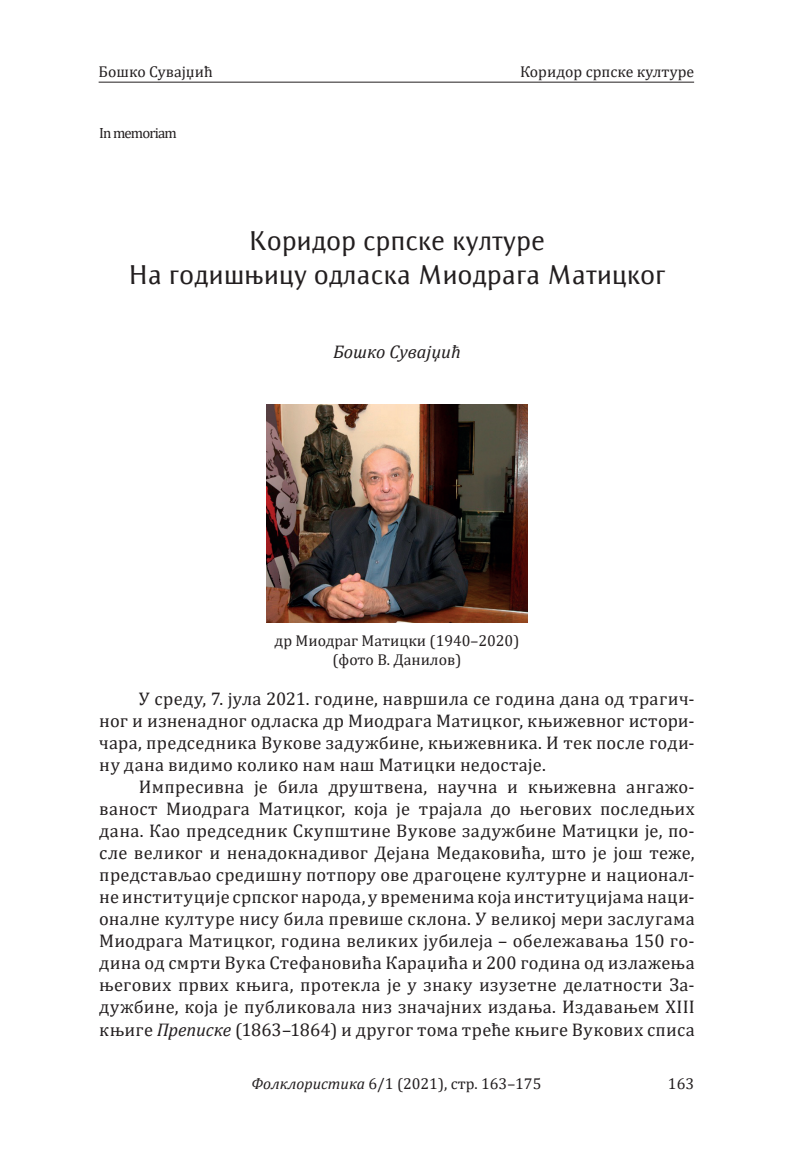
<style>
.page{position:relative;width:794px;height:1166px;background:#fff}
.page>*{position:absolute;margin:0;border:0;box-sizing:border-box;transform-origin:0 0}
.t1{font:28px/33.6px "Resavska BG Sans";letter-spacing:-.005em;color:#231f20;text-align:center}
.t2{font:18.38px/22.1px "Cambria";letter-spacing:.01em;color:#231f20;text-align:justify}
.t3{font:italic 18.38px "Cambria";color:#231f20}
.t4{font:15.75px/18.9px "Cambria";color:#231f20;text-align:center}
.t5{font:14.88px "Cambria";letter-spacing:-.06em;color:#231f20}
.s1{font-style:italic}
</style>
<div class="page">
<hr style="left:99px;top:82px;width:595px;height:1px;background:#231f20">
<img style="left:267px;top:404px;width:260px;height:218px">
<p class="t4" style="left:99px;top:62px;width:116px">Бошко Сувајџић</p>
<p class="t4" style="left:520px;top:62px;width:175px">Коридор српске културе</p>
<p class="t5" style="left:99px;top:124px;width:79px">In memoriam</p>
<h1 class="t1" style="left:128px;top:224px;width:538px">Коридор српске културе<br>На годишњицу одласка Миодрага Матицког</h1>
<p class="t3" style="left:333px;top:339px;width:129px">Бошко Сувајџић</p>
<p class="t4" style="left:275px;top:631px;width:246px">др Миодраг Матицки (1940–2020) (фото В. Данилов)</p>
<p class="t2" style="left:99px;top:687px;width:597px;text-indent:40px">У среду, 7. јула 2021. године, навршила се година дана од трагич&shy;ног и изненадног одласка др Миодрага Матицког, књижевног истори&shy;чара, председника Вукове задужбине, књижевника. И тек после годи&shy;ну дана видимо колико нам наш Матицки недостаје.</p>
<p class="t2" style="left:99px;top:775px;width:597px;text-indent:40px">Импресивна је била друштвена, научна и књижевна ангажо&shy;ваност Миодрага Матицког, која је трајала до његових последњих дана. Као председник Скупштине Вукове задужбине Матицки је, по&shy;сле великог и ненадокнадивог Дејана Медаковића, што је још теже, представљао средишну потпору ове драгоцене културне и национал&shy;не институције српског народа, у временима која институцијама наци&shy;оналне културе нису била превише склона. У великој мери заслугама Миодрага Матицког, година великих јубилеја – обележавања 150 го&shy;дина од смрти Вука Стефановића Караџића и 200 година од излажења његових првих књига, протекла је у знаку изузетне делатности За&shy;дужбине, која је публиковала низ значајних издања. Издавањем XIII књиге <span class="s1">Преписке</span> (1863–1864) и другог тома треће књиге Вукових списа</p>
<p class="t4" style="left:251px;top:1074px;width:291px"><span class="s1">Фолклористика</span> 6/1 (2021), стр. 163–175</p>
<p class="t4" style="left:668px;top:1074px;width:28px">163</p>
</div>
